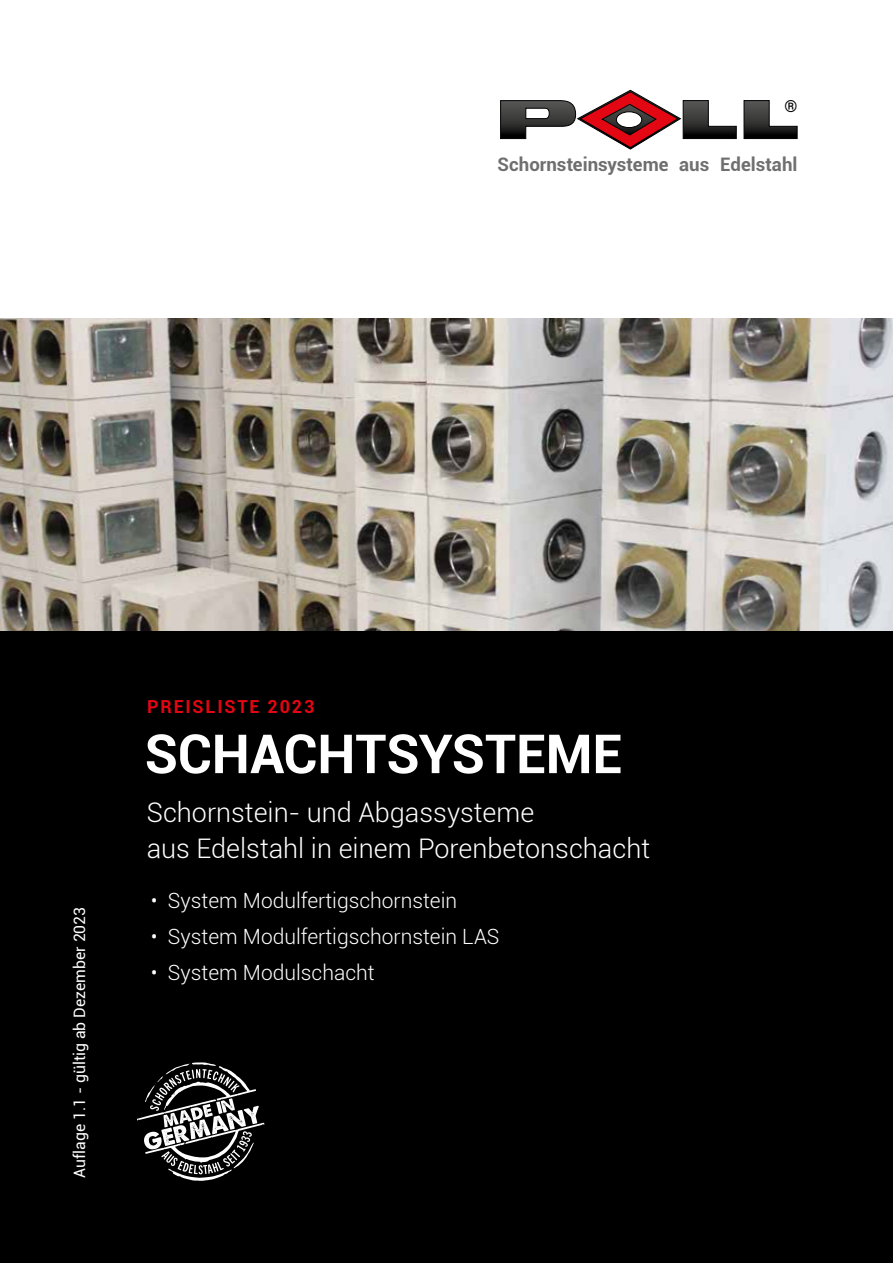
<style>
.page{position:relative;width:893px;height:1263px;background:#fff}
.page>*{position:absolute;margin:0;border:0;box-sizing:border-box;transform-origin:0 0}
.t1{font:700 54px "Roboto";letter-spacing:-.005em;color:#fff}
.t2{font:300 27px/36px "Roboto";color:#fff}
.t3{font:300 21px "Roboto";color:#fff}
.t4{font:700 18.6px "Roboto";color:#706f6f}
.t5{font:700 18px "Roboto";letter-spacing:.1em;color:#e30613}
.t6{font:16.5px "Roboto";color:#000}
.t7{font:15.75px "Roboto";color:#fff}
</style>
<div class="page">
<img style="left:0;top:318px;width:893px;height:313px">
<div style="left:0;top:631px;width:893px;height:632px;background:#000"></div>
<svg style="left:500px;top:90px;width:298px;height:60px"></svg>
<svg style="left:137px;top:1062px;width:127px;height:119px"></svg>
<p class="t6" style="left:784px;top:95px;width:14px">®</p>
<p class="t4" style="left:497px;top:151px;width:301px">Schornsteinsysteme aus Edelstahl</p>
<p class="t7" style="left:68px;top:1178px;width:272px;rotate:-90deg">Auflage 1.1 - gültig ab Dezember 2023</p>
<p class="t5" style="left:147px;top:693px;width:169px">PREISLISTE 2023</p>
<h1 class="t1" style="left:145px;top:716px;width:479px">SCHACHTSYSTEME</h1>
<p class="t2" style="left:147px;top:794px;width:505px">Schornstein- und Abgassysteme<br>aus Edelstahl in einem Porenbetonschacht</p>
<p class="t3" style="left:151px;top:886px;width:308px">• System Modulfertigschornstein</p>
<p class="t3" style="left:151px;top:922px;width:350px">• System Modulfertigschornstein LAS</p>
<p class="t3" style="left:151px;top:957px;width:225px">• System Modulschacht</p>
</div>
